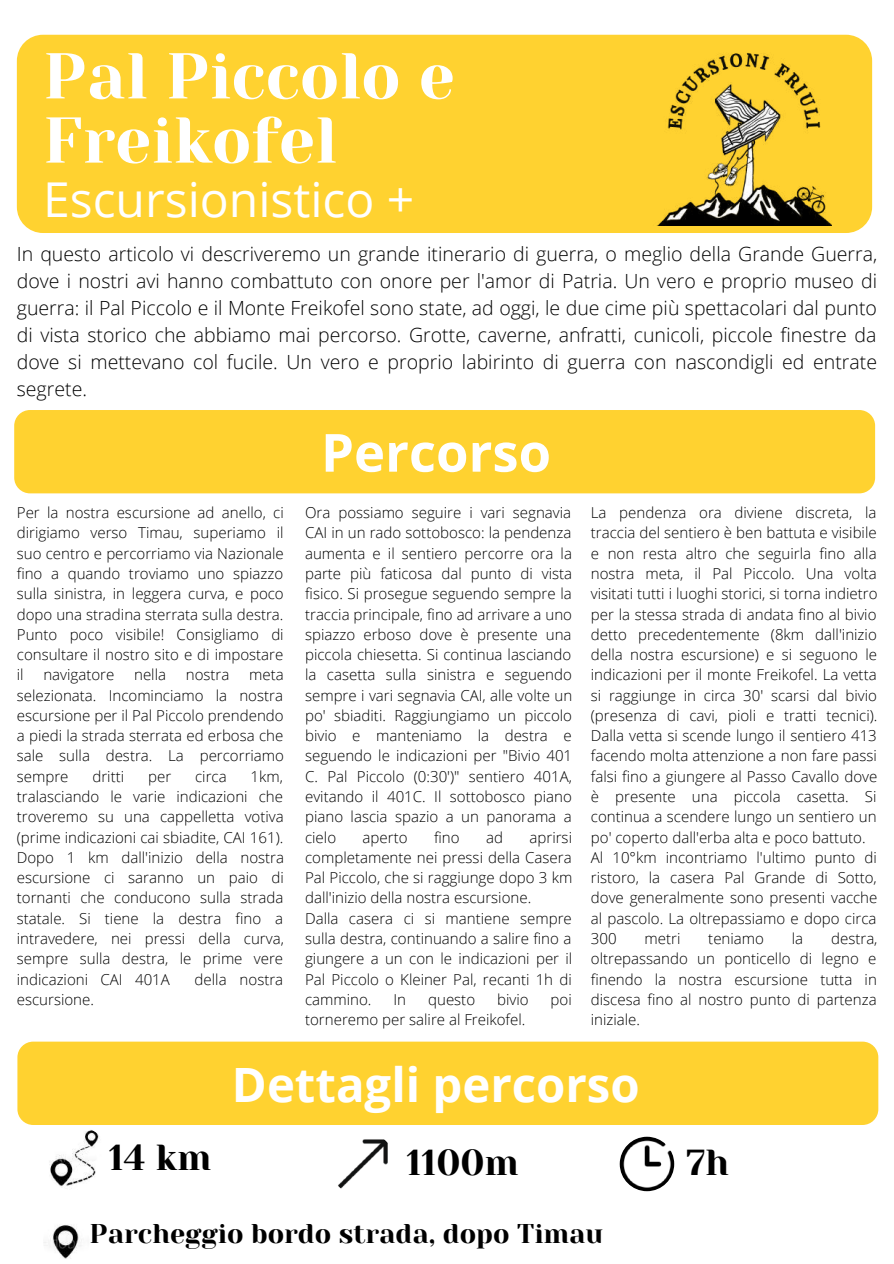
<style>
.page{position:relative;width:894px;height:1264px;background:#fff}
.page>*{position:absolute;margin:0;border:0;box-sizing:border-box;transform-origin:0 0}
.t1{font:64.5px/64.2px "Yeseva One";color:#fff}
.t2{font:700 52.5px "Open Sans";color:#fff}
.t3{font:48px "Open Sans";color:#fff}
.t4{font:700 47.25px "Open Sans";color:#fff}
.t5{font:36px "Yeseva One";color:#000}
.t6{font:27px "Yeseva One";color:#000}
.t7{font:300 19.5px/27px "Open Sans";color:#000;text-align:justify}
.t8{font:300 15px/20.2px "Open Sans";color:#000;text-align:justify}
</style>
<div class="page">
<div style="left:17px;top:35px;width:854px;height:198px;background:#ffd230;border-radius:26px"></div>
<img style="left:656px;top:53px;width:175px;height:173px">
<div style="left:17px;top:1041px;width:861px;height:83px;background:#ffd230;border-radius:16px"></div>
<div style="left:14px;top:410px;width:860px;height:83px;background:#ffd230;border-radius:16px"></div>
<img style="left:43px;top:1125px;width:66px;height:66px;border-radius:50%">
<img style="left:329px;top:1131px;width:66px;height:65px;border-radius:50%">
<img style="left:619px;top:1136px;width:55px;height:55px;border-radius:50%">
<img style="left:43px;top:1218px;width:46px;height:45px;border-radius:50%">
<h1 class="t1" style="left:43px;top:44px;width:413px">Pal Piccolo e<br>Freikofel</h1>
<h3 class="t3" style="left:43px;top:165px;width:373px">Escursionistico +</h3>
<p class="t7" style="left:17px;top:240px;width:861px">In questo articolo vi descriveremo un grande itinerario di guerra, o meglio della Grande Guerra, dove i nostri avi hanno combattuto con onore per l'amor di Patria. Un vero e proprio museo di guerra: il Pal Piccolo e il Monte Freikofel sono state, ad oggi, le due cime più spettacolari dal punto di vista storico che abbiamo mai percorso. Grotte, caverne, anfratti, cunicoli, piccole finestre da dove si mettevano col fucile. Un vero e proprio labirinto di guerra con nascondigli ed entrate segrete.</p>
<p class="t8" style="left:17px;top:502px;width:268px">Per la nostra escursione ad anello, ci dirigiamo verso Timau, superiamo il suo centro e percorriamo via Nazionale fino a quando troviamo uno spiazzo sulla sinistra, in leggera curva, e poco dopo una stradina sterrata sulla destra.<br>Punto poco visibile! Consigliamo di consultare il nostro sito e di impostare il</p>
<p class="t8" style="left:43px;top:664px;width:73px">navigatore</p>
<p class="t8" style="left:134px;top:664px;width:33px">nella</p>
<p class="t8" style="left:186px;top:664px;width:45px">nostra</p>
<p class="t8" style="left:17px;top:664px;width:268px;text-indent:232px">meta selezionata. Incominciamo la nostra escursione per il Pal Piccolo prendendo a piedi la strada sterrata ed erbosa che sale sulla destra. La percorriamo sempre</p>
<p class="t8" style="left:17px;top:765px;width:269px;text-indent:234px">1km, tralasciando le varie indicazioni che troveremo su una cappelletta votiva (prime indicazioni cai sbiadite, CAI 161).<br>Dopo 1 km dall'inizio della nostra escursione ci saranno un paio di tornanti che conducono sulla strada statale. Si tiene la destra fino a intravedere, nei pressi della curva, sempre sulla destra, le prime vere indicazioni CAI 401A</p>
<p class="t8" style="left:92px;top:765px;width:33px">dritti</p>
<p class="t8" style="left:148px;top:765px;width:25px">per</p>
<p class="t8" style="left:195px;top:765px;width:33px">circa</p>
<p class="t8" style="left:194px;top:968px;width:90px">della nostra</p>
<p class="t8" style="left:17px;top:988px;width:79px">escursione.</p>
<h2 class="t2" style="left:321px;top:415px;width:231px">Percorso</h2>
<p class="t8" style="left:305px;top:502px;width:268px">Ora possiamo seguire i vari segnavia CAI in un rado sottobosco: la pendenza aumenta e il sentiero percorre ora la parte più faticosa dal punto di vista fisico. Si prosegue seguendo sempre la traccia principale, fino ad arrivare a uno spiazzo erboso dove è presente una piccola chiesetta. Si continua lasciando la casetta sulla sinistra e seguendo sempre i vari segnavia CAI, alle volte un po' sbiaditi. Raggiungiamo un piccolo bivio e manteniamo la destra e seguendo le indicazioni per "Bivio 401<br>C. Pal Piccolo (0:30')" sentiero 401A, evitando il 401C. Il sottobosco piano piano lascia spazio a un panorama a cielo</p>
<p class="t8" style="left:362px;top:826px;width:46px">aperto</p>
<p class="t8" style="left:434px;top:826px;width:27px">fino</p>
<p class="t8" style="left:486px;top:826px;width:18px">ad</p>
<p class="t8" style="left:305px;top:826px;width:269px;text-align:left;text-indent:224px">aprirsi completamente nei pressi della Casera<br>Pal Piccolo, che si raggiunge dopo 3 km dall'inizio della nostra escursione.<br>Dalla casera ci si mantiene sempre sulla destra, continuando a salire fino a giungere a un con le indicazioni per il<br>Pal Piccolo o Kleiner Pal, recanti 1h di cammino.</p>
<p class="t8" style="left:393px;top:988px;width:14px">In</p>
<p class="t8" style="left:428px;top:988px;width:48px">questo</p>
<p class="t8" style="left:497px;top:988px;width:33px">bivio</p>
<p class="t8" style="left:550px;top:988px;width:23px">poi</p>
<p class="t8" style="left:305px;top:1009px;width:222px">torneremo per salire al Freikofel.</p>
<p class="t8" style="left:590px;top:502px;width:288px;text-align:left">La pendenza ora diviene discreta, la traccia del sentiero è ben battuta e visibile e non resta altro che seguirla fino alla nostra meta, il Pal Piccolo. Una volta visitati tutti i luoghi storici, si torna indietro per la stessa strada di andata fino al bivio detto precedentemente (8km dall'inizio della nostra escursione) e si seguono le indicazioni per il monte Freikofel. La vetta si raggiunge in circa 30' scarsi dal bivio (presenza di cavi, pioli e tratti tecnici).<br>Dalla vetta si scende lungo il sentiero 413 facendo molta attenzione a non fare passi falsi fino a giungere al Passo Cavallo dove è presente una piccola casetta. Si continua a scendere lungo un sentiero un po' coperto dall'erba alta e poco battuto.<br>Al 10°km incontriamo l'ultimo punto di ristoro, la casera Pal Grande di Sotto, dove generalmente sono presenti vacche al pascolo. La oltrepassiamo e dopo circa 300</p>
<p class="t8" style="left:590px;top:928px;width:288px;text-indent:240px">destra, oltrepassando un ponticello di legno e finendo la nostra escursione tutta in discesa fino al nostro punto di partenza iniziale.</p>
<p class="t8" style="left:644px;top:928px;width:37px">metri</p>
<p class="t8" style="left:708px;top:928px;width:57px">teniamo</p>
<p class="t8" style="left:791px;top:928px;width:13px">la</p>
<h3 class="t4" style="left:232px;top:1051px;width:409px">Dettagli percorso</h3>
<h3 class="t5" style="left:109px;top:1136px;width:104px">14 km</h3>
<h3 class="t5" style="left:406px;top:1142px;width:114px">1100m</h3>
<h3 class="t5" style="left:686px;top:1142px;width:45px">7h</h3>
<h3 class="t6" style="left:89px;top:1218px;width:515px">Parcheggio bordo strada, dopo Timau</h3>
</div>
